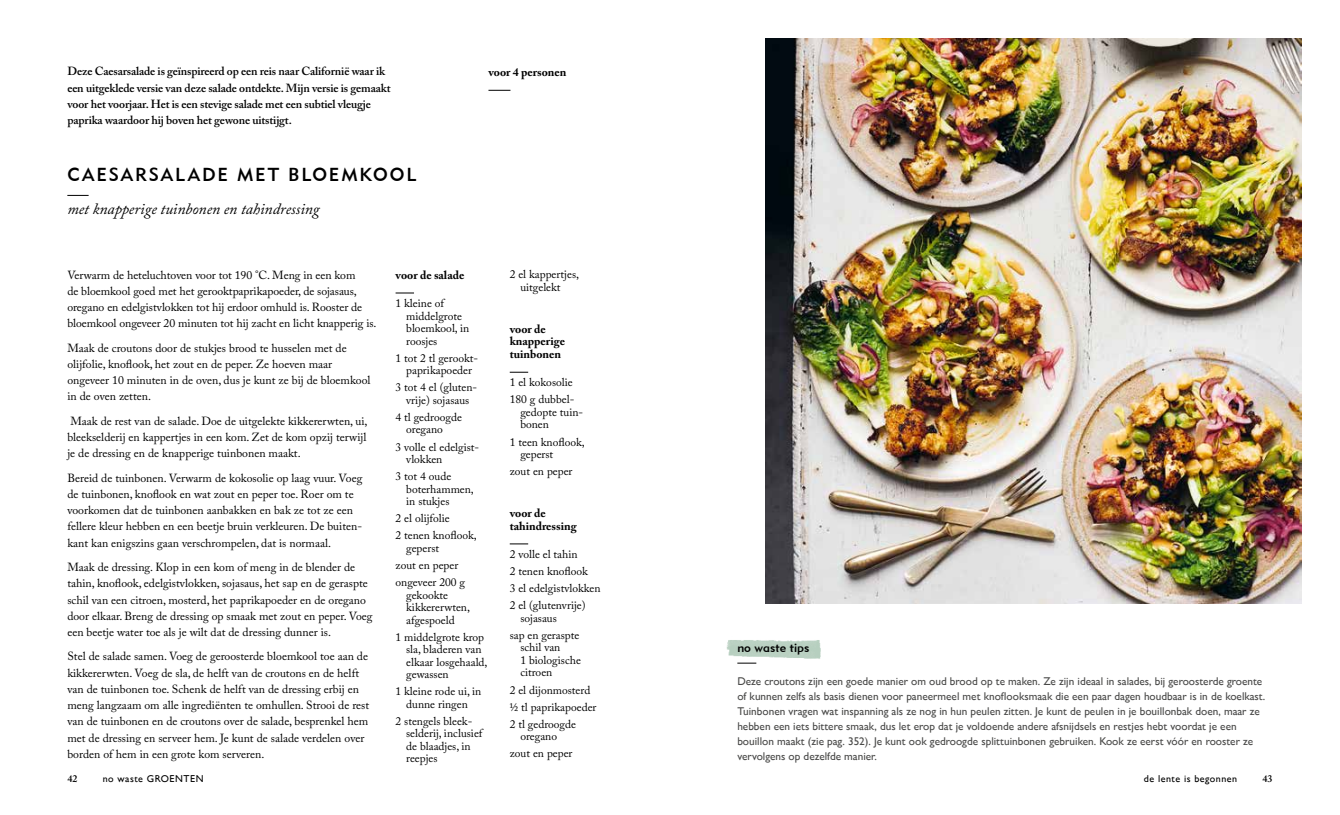
<style>
.page{position:relative;width:1340px;height:815px;background:#fff}
.page>*{position:absolute;margin:0;border:0;box-sizing:border-box;transform-origin:0 0}
.t1{font:18.75px "Geometric 415 BT Medium A";letter-spacing:.1em;color:#000}
.t2{font:italic 15.62px "Adobe Caslon Pro";color:#000}
.t3{font:12.5px "Geometric 415 BT Medium A";color:#000}
.t4{font:11.75px/16.2px "Adobe Caslon Pro";color:#000}
.t5{font:600 11.75px/16.2px "Adobe Caslon Pro";letter-spacing:-.01em;color:#000}
.t6{font:700 11.75px/12.5px "Adobe Caslon Pro";color:#000}
.t7{font:11.5px/12.5px "Adobe Caslon Pro";color:#000}
.t8{font:500 11.25px/15px "Gill Sans MT Pro";color:#4a4a49}
.t9{font:500 10px "Gill Sans MT Pro";letter-spacing:.05em;color:#000}
.t10{font:600 10px "Adobe Caslon Pro";color:#000}
</style>
<div class="page">
<img style="left:765px;top:39px;width:535px;height:565px">
<svg style="left:67px;top:195px;width:22px;height:1px"></svg>
<svg style="left:488px;top:90px;width:22px;height:1px"></svg>
<svg style="left:510px;top:372px;width:18px;height:1px"></svg>
<svg style="left:510px;top:544px;width:18px;height:1px"></svg>
<svg style="left:395px;top:293px;width:19px;height:1px"></svg>
<img style="left:726px;top:640px;width:95px;height:19px">
<svg style="left:737px;top:663px;width:19px;height:1px"></svg>
<p class="t5" style="left:67px;top:63px;width:325px">Deze Caesarsalade is geïnspireerd op een reis naar Californië waar ik een uitgeklede versie van deze salade ontdekte. Mijn versie is gemaakt voor het voorjaar. Het is een stevige salade met een subtiel vleugje paprika waardoor hij boven het gewone uitstijgt.</p>
<h1 class="t1" style="left:67px;top:163px;width:350px">CAESARSALADE MET BLOEMKOOL</h1>
<h2 class="t2" style="left:67px;top:199px;width:254px">met knapperige tuinbonen en tahindressing</h2>
<p class="t6" style="left:488px;top:65px;width:79px">voor 4 personen</p>
<p class="t4" style="left:67px;top:266px;width:311px">Verwarm de heteluchtoven voor tot 190 °C. Meng in een kom<br>de bloemkool goed met het gerooktpaprikapoeder, de sojasaus, oregano en edelgistvlokken tot hij erdoor omhuld is. Rooster de bloemkool ongeveer 20 minuten tot hij zacht en licht knapperig is.</p>
<p class="t4" style="left:67px;top:340px;width:305px">Maak de croutons door de stukjes brood te husselen met de olijfolie, knoflook, het zout en de peper. Ze hoeven maar ongeveer 10 minuten in de oven, dus je kunt ze bij de bloemkool in de oven zetten.</p>
<p class="t4" style="left:67px;top:413px;width:302px;text-align:justify">Maak de rest van de salade. Doe de uitgelekte kikkererwten, ui, bleekselderij en kappertjes in een kom. Zet de kom opzij terwijl je de dressing en de knapperige tuinbonen maakt.</p>
<p class="t4" style="left:67px;top:470px;width:297px">Bereid de tuinbonen. Verwarm de kokosolie op laag vuur. Voeg de tuinbonen, knoflook en wat zout en peper toe. Roer om te voorkomen dat de tuinbonen aanbakken en bak ze tot ze een fellere kleur hebben en een beetje bruin verkleuren. De buiten&shy;kant kan enigszins gaan verschrompelen, dat is normaal.</p>
<p class="t4" style="left:67px;top:559px;width:307px">Maak de dressing. Klop in een kom of meng in de blender de tahin, knoflook, edelgistvlokken, sojasaus, het sap en de geraspte schil van een citroen, mosterd, het paprikapoeder en de oregano door elkaar. Breng de dressing op smaak met zout en peper. Voeg een beetje water toe als je wilt dat de dressing dunner is.</p>
<p class="t4" style="left:67px;top:648px;width:303px">Stel de salade samen. Voeg de geroosterde bloemkool toe aan de kikkererwten. Voeg de sla, de helft van de croutons en de helft van de tuinbonen toe. Schenk de helft van de dressing erbij en meng langzaam om alle ingrediënten te omhullen. Strooi de rest van de tuinbonen en de croutons over de salade, besprenkel hem met de dressing en serveer hem. Je kunt de salade verdelen over borden of hem in een grote kom serveren.</p>
<p class="t6" style="left:395px;top:268px;width:70px">voor de salade</p>
<p class="t7" style="left:406px;top:297px;width:64px;text-indent:-11px">1 kleine of middelgrote bloemkool, in roosjes</p>
<p class="t7" style="left:395px;top:352px;width:84px;text-align:center">1 tot 2 tl gerookt&shy;paprikapoeder</p>
<p class="t7" style="left:395px;top:381px;width:83px;text-align:center">3 tot 4 el (gluten&shy;vrije) sojasaus</p>
<p class="t7" style="left:406px;top:411px;width:57px;text-indent:-11px">4 tl gedroogde oregano</p>
<p class="t7" style="left:406px;top:440px;width:74px;text-indent:-11px">3 volle el edelgist&shy;vlokken</p>
<p class="t7" style="left:406px;top:470px;width:69px;text-indent:-11px">3 tot 4 oude boterhammen, in stukjes</p>
<p class="t7" style="left:395px;top:510px;width:83px;line-height:17.1px">2 el olijfolie<br>2 tenen knoflook,</p>
<p class="t7" style="left:395px;top:539px;width:71px;line-height:17.1px;text-indent:11px">geperst<br>zout en peper ongeveer 200 g</p>
<p class="t7" style="left:406px;top:588px;width:65px">gekookte kikkererwten, afgespoeld</p>
<p class="t7" style="left:406px;top:630px;width:83px;text-indent:-11px">1 middelgrote krop sla, bladeren van elkaar losgehaald, gewassen</p>
<p class="t7" style="left:395px;top:685px;width:87px;text-align:center">1 kleine rode ui, in dunne ringen</p>
<p class="t7" style="left:406px;top:715px;width:78px;text-indent:-11px">2 stengels bleek&shy;selderij, inclusief de blaadjes, in reepjes</p>
<p class="t7" style="left:520px;top:268px;width:60px;text-indent:-11px">2 el kappertjes, uitgelekt</p>
<p class="t6" style="left:510px;top:323px;width:57px">voor de knapperige tuinbonen</p>
<p class="t7" style="left:510px;top:374px;width:66px;line-height:17.1px">1 el kokosolie<br>180 g dubbel-</p>
<p class="t7" style="left:520px;top:406px;width:64px">gedopte tuin&shy;bonen</p>
<p class="t7" style="left:520px;top:435px;width:66px;text-indent:-11px">1 teen knoflook, geperst</p>
<p class="t7" style="left:510px;top:465px;width:64px">zout en peper</p>
<p class="t6" style="left:510px;top:507px;width:68px">voor de tahindressing</p>
<p class="t7" style="left:510px;top:545px;width:92px;line-height:17.1px">2 volle el tahin<br>2 tenen knoflook<br>3 el edelgistvlokken<br>2 el (glutenvrije)</p>
<p class="t7" style="left:510px;top:609px;width:71px;line-height:17.1px;text-indent:11px">sojasaus<br>sap en geraspte</p>
<p class="t7" style="left:520px;top:641px;width:62px">schil van<br>1 biologische citroen</p>
<p class="t7" style="left:510px;top:681px;width:88px;line-height:17.1px">2 el dijonmosterd ½ tl paprikapoeder<br>2 tl gedroogde</p>
<p class="t7" style="left:510px;top:728px;width:64px;line-height:17.1px;text-align:center">oregano<br>zout en peper</p>
<p class="t3" style="left:737px;top:640px;width:74px">no waste tips</p>
<p class="t8" style="left:737px;top:674px;width:529px">Deze croutons zijn een goede manier om oud brood op te maken. Ze zijn ideaal in salades, bij geroosterde groente of kunnen zelfs als basis dienen voor paneermeel met knoflooksmaak die een paar dagen houdbaar is in de koelkast.<br>Tuinbonen vragen wat inspanning als ze nog in hun peulen zitten. Je kunt de peulen in je bouillonbak doen, maar ze hebben een iets bittere smaak, dus let erop dat je voldoende andere afsnijdsels en restjes hebt voordat je een bouillon maakt (zie pag. 352). Je kunt ook gedroogde splittuinbonen gebruiken. Kook ze eerst vóór en rooster ze vervolgens op dezelfde manier.</p>
<p class="t10" style="left:67px;top:773px;width:11px">42</p>
<p class="t9" style="left:103px;top:773px;width:102px">no waste GROENTEN</p>
<p class="t9" style="left:1143px;top:773px;width:95px">de lente is begonnen</p>
<p class="t10" style="left:1262px;top:773px;width:11px">43</p>
</div>
